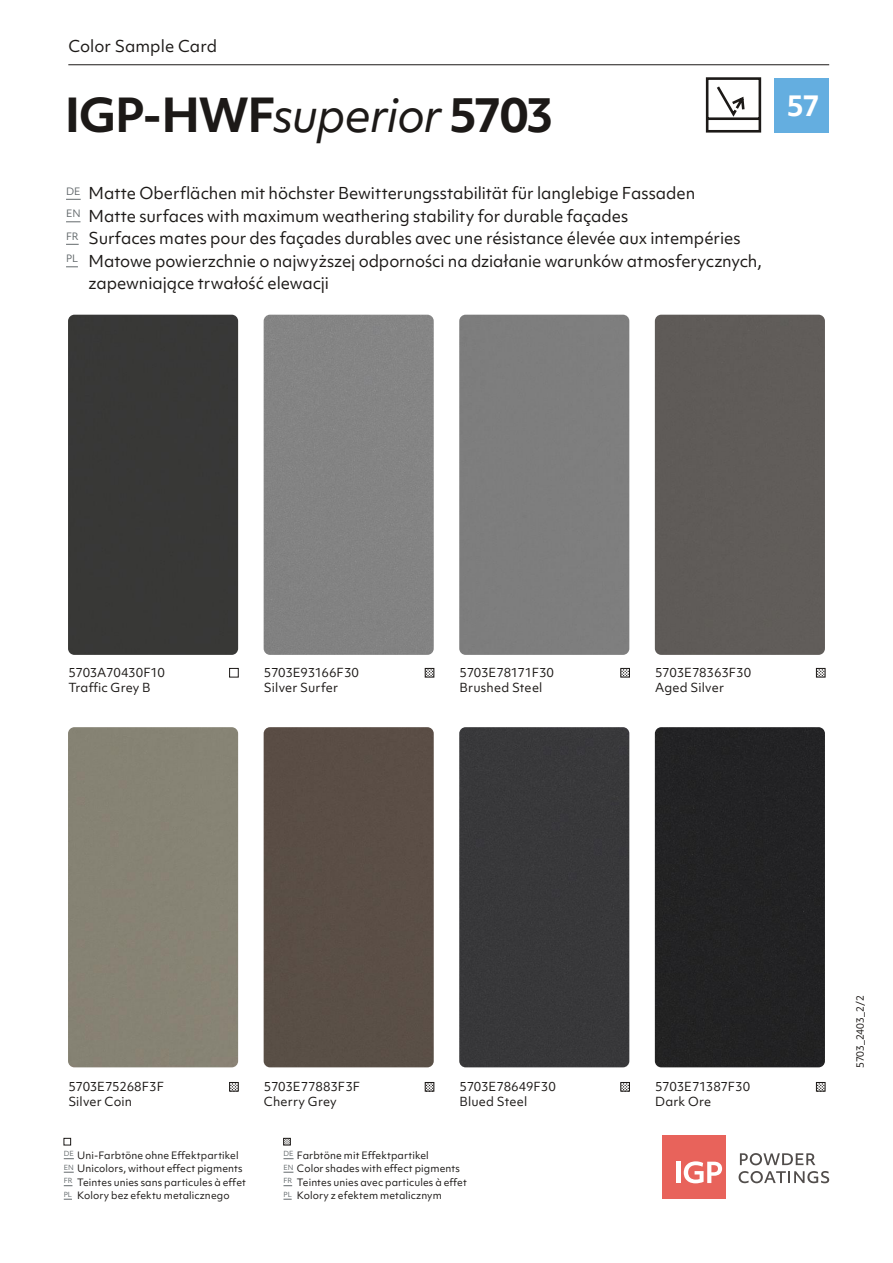
<style>
.page{position:relative;width:893px;height:1263px;background:#fff}
.page>*{position:absolute;margin:0;border:0;box-sizing:border-box;transform-origin:0 0}
.t1{font:700 45px "Objektiv Mk 1";letter-spacing:-.035em;color:#1c1917}
.t2{font:700 27.45px "Objektiv Mk 1";color:#fff}
.t3{font:15.75px "Objektiv Mk 1";letter-spacing:-.005em;color:#1c1917}
.t4{font:12px/15px "Objektiv Mk 1";color:#1c1917}
.t5{font:9.75px/13.5px "Objektiv Mk 1";letter-spacing:.005em;color:#1c1917}
.s1{font-weight:400;font-style:italic}
</style>
<div class="page">
<svg style="left:229px;top:668px;width:10px;height:9px"></svg>
<svg style="left:229px;top:1082px;width:10px;height:9px"></svg>
<svg style="left:425px;top:668px;width:9px;height:9px"></svg>
<svg style="left:425px;top:1082px;width:9px;height:9px"></svg>
<svg style="left:620px;top:668px;width:10px;height:9px"></svg>
<svg style="left:620px;top:1082px;width:10px;height:9px"></svg>
<svg style="left:816px;top:668px;width:10px;height:9px"></svg>
<svg style="left:816px;top:1082px;width:10px;height:9px"></svg>
<div style="left:662px;top:1135px;width:64px;height:64px;background:#e8635b"></div>
<svg style="left:740px;top:1153px;width:75px;height:12px"></svg>
<svg style="left:739px;top:1171px;width:90px;height:12px"></svg>
<hr style="left:676px;top:1162px;width:4px;height:21px;background:#fff">
<svg style="left:684px;top:1161px;width:38px;height:22px"></svg>
<hr style="left:68px;top:64px;width:761px;height:1px;background:#1c1917">
<svg style="left:706px;top:77px;width:55px;height:56px"></svg>
<svg style="left:66px;top:199px;width:15px;height:1px"></svg>
<svg style="left:66px;top:222px;width:15px;height:1px"></svg>
<svg style="left:66px;top:244px;width:13px;height:1px"></svg>
<svg style="left:66px;top:267px;width:12px;height:1px"></svg>
<div style="left:774px;top:78px;width:55px;height:55px;background:#64aee0"></div>
<svg style="left:64px;top:1138px;width:7px;height:7px"></svg>
<svg style="left:283px;top:1138px;width:8px;height:7px"></svg>
<div style="left:68px;top:315px;width:170px;height:340px;background:#383836"></div>
<div style="left:264px;top:315px;width:170px;height:340px;background:#838383"></div>
<div style="left:264px;top:727px;width:170px;height:340px;background:#5a4e46"></div>
<div style="left:459px;top:315px;width:170px;height:340px;background:#7e7e7e"></div>
<div style="left:459px;top:727px;width:170px;height:340px;background:#38383a"></div>
<div style="left:655px;top:315px;width:170px;height:340px;background:#605c59"></div>
<div style="left:655px;top:727px;width:170px;height:340px;background:#222224"></div>
<p class="t3" style="left:68px;top:35px;width:150px">Color Sample Card</p>
<h1 class="t1" style="left:65px;top:83px;width:491px">IGP-HWF<span class="s1">superior</span> 5703</h1>
<p class="t3" style="left:66px;top:182px;width:631px"><sup>DE</sup> Matte Oberflächen mit höchster Bewitterungsstabilität für langlebige Fassaden</p>
<p class="t3" style="left:66px;top:205px;width:564px"><sup>EN</sup> Matte surfaces with maximum weathering stability for durable façades</p>
<p class="t3" style="left:66px;top:227px;width:676px"><sup>FR</sup> Surfaces mates pour des façades durables avec une résistance élevée aux intempéries</p>
<p class="t3" style="left:66px;top:250px;width:697px"><sup>PL</sup> Matowe powierzchnie o najwyższej odporności na działanie warunków atmosferycznych,</p>
<p class="t3" style="left:89px;top:272px;width:242px">zapewniające trwałość elewacji</p>
<h2 class="t2" style="left:787px;top:86px;width:34px">57</h2>
<p class="t4" style="left:68px;top:665px;width:98px">5703A70430F10<br>Traffic Grey B</p>
<p class="t4" style="left:264px;top:665px;width:97px">5703E93166F30<br>Silver Surfer</p>
<p class="t4" style="left:460px;top:665px;width:96px">5703E78171F30<br>Brushed Steel</p>
<p class="t4" style="left:655px;top:665px;width:97px">5703E78363F30<br>Aged Silver</p>
<p class="t5" style="left:853px;top:1068px;width:74px;rotate:-90deg">5703_2403_2/2</p>
<p class="t4" style="left:68px;top:1079px;width:97px">5703E75268F3F<br>Silver Coin</p>
<p class="t4" style="left:264px;top:1079px;width:98px">5703E77883F3F<br>Cherry Grey</p>
<p class="t4" style="left:460px;top:1079px;width:98px">5703E78649F30<br>Blued Steel</p>
<p class="t4" style="left:655px;top:1079px;width:97px">5703E71387F30<br>Dark Ore</p>
<p class="t5" style="left:64px;top:1148px;width:184px"><sup>DE</sup> Uni-Farbtöne ohne Effektpartikel <sup>EN</sup> Unicolors, without effect pigments <sup>FR</sup> Teintes unies sans particules à effet <sup>PL</sup> Kolory bez efektu metalicznego</p>
<p class="t5" style="left:283px;top:1148px;width:185px"><sup>DE</sup> Farbtöne mit Effektpartikel<br><sup>EN</sup> Color shades with effect pigments <sup>FR</sup> Teintes unies avec particules à effet <sup>PL</sup> Kolory z efektem metalicznym</p>
</div>
